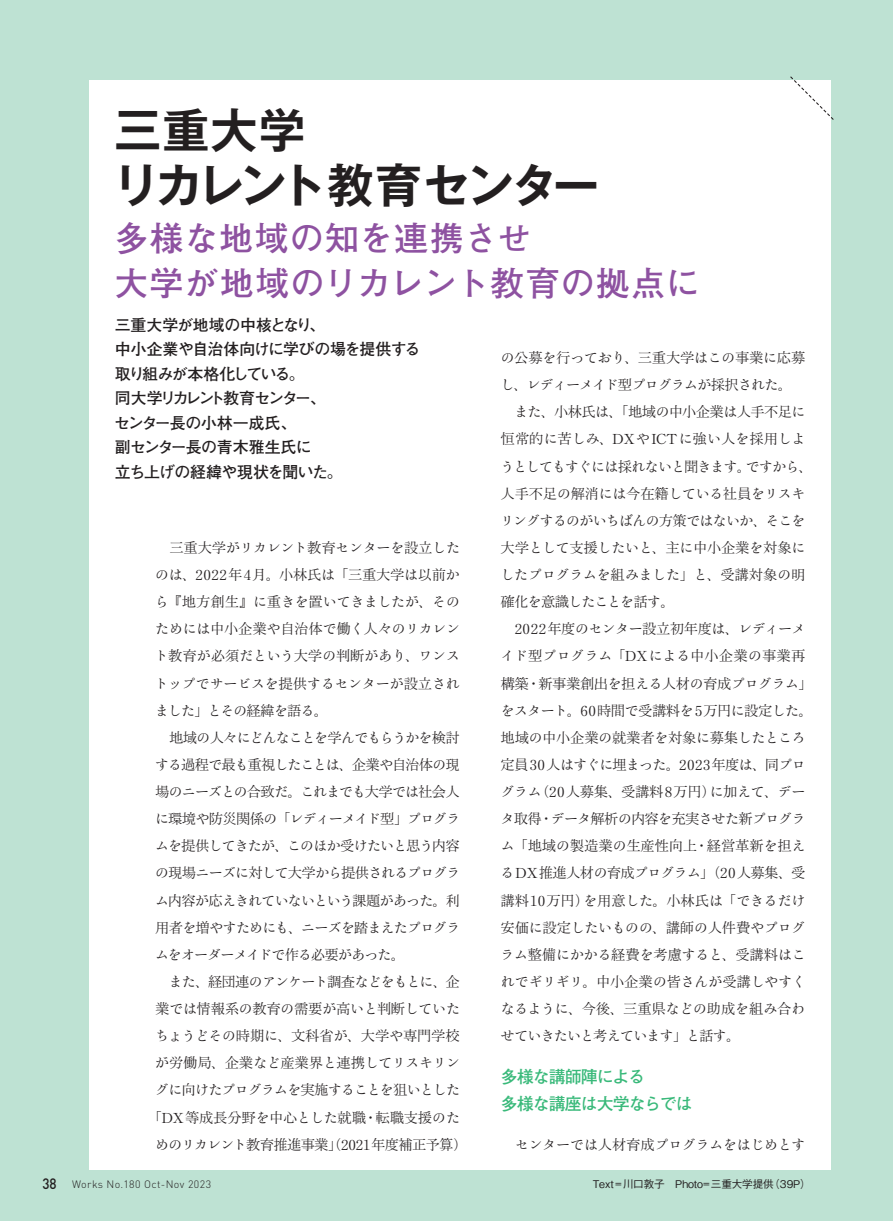
<style>
.page{position:relative;width:893px;height:1221px;background:#fff}
.page>*{position:absolute;margin:0;border:0;box-sizing:border-box;transform-origin:0 0}
.t1{font:700 46.8px/55.3px "Gothic MB101 Pr 6 De";letter-spacing:-.05em;color:#231f20}
.t2{font:700 34.05px/44.7px "Futo Go B101 Pr 5";letter-spacing:.025em;color:#8e52a1}
.t3{font:700 16.95px/27.6px "Futo Go B101 Pr 5";letter-spacing:-.06em;color:#39b97a}
.t4{font:700 15.9px/24.5px "Futo Go B101 Pr 5";letter-spacing:-.045em;color:#231f20}
.t5{font:14.4px/27.2px "Ro H Min S Kok Pr 5 N";letter-spacing:-.05em;color:#231f20}
.t6{font:14.4px "Ro H Min S Kok Pr 5 N";letter-spacing:-.08em;color:#231f20}
.t7{font:14.4px "Ro H Min S Kok Pr 5 N";letter-spacing:-.075em;color:#231f20}
.t8{font:14.4px "Ro H Min S Kok Pr 5 N";letter-spacing:-.02em;color:#231f20}
.t9{font:14.4px "Ro H Min S Kok Pr 5 N";letter-spacing:-.085em;color:#231f20}
.t10{font:14.4px "Ro H Min S Kok Pr 5 N";letter-spacing:-.025em;color:#231f20}
.t11{font:14.4px "Ro H Min S Kok Pr 5 N";letter-spacing:-.07em;color:#231f20}
.t12{font:500 10.65px "Gothic BBB Pr 5";letter-spacing:-.015em;color:#231f20}
.t13{font:300 10.65px "DINOT";letter-spacing:.04em;color:#231f20}
.s1{font-family:"DIN Pro";font-weight:500;font-size:14.85px}
</style>
<div class="page">
<div style="left:0;top:0;width:893px;height:1220px;background:#bee2d3"></div>
<div style="left:89px;top:81px;width:741px;height:1088px;background:#fff"></div>
<svg style="left:789px;top:76px;width:45px;height:45px"></svg>
<h1 class="t1" style="left:113px;top:100px;width:488px">三重大学<br>リカレント教育センター</h1>
<h2 class="t2" style="left:114px;top:214px;width:587px">多様な地域の知を連携させ<br>大学が地域のリカレント教育の拠点に</h2>
<p class="t4" style="left:114px;top:312px;width:308px">三重大学が地域の中核となり、<br>中小企業や自治体向けに学びの場を提供する取り組みが本格化している。<br>同大学リカレント教育センター、<br>センター長の小林一成氏、<br>副センター長の青木雅生氏に<br>立ち上げの経緯や現状を聞いた。</p>
<p class="t5" style="left:155px;top:535px;width:306px">　三重大学がリカレント教育センターを設立した</p>
<p class="t10" style="left:155px;top:565px;width:306px">のは、2022年4月。小林氏は「三重大学は以前か</p>
<p class="t10" style="left:155px;top:593px;width:307px">ら『地方創生』に重きを置いてきましたが、その</p>
<p class="t5" style="left:155px;top:616px;width:307px">ためには中小企業や自治体で働く人々のリカレン</p>
<p class="t8" style="left:154px;top:647px;width:307px">ト教育が必須だという大学の判断があり、ワンス</p>
<p class="t5" style="left:154px;top:670px;width:307px">トップでサービスを提供するセンターが設立され</p>
<p class="t11" style="left:155px;top:701px;width:175px">ました」とその経緯を語る。</p>
<p class="t7" style="left:155px;top:728px;width:306px">　地域の人々にどんなことを学んでもらうかを検討</p>
<p class="t6" style="left:155px;top:755px;width:307px">する過程で最も重視したことは、企業や自治体の現</p>
<p class="t6" style="left:155px;top:782px;width:306px">場のニーズとの合致だ。これまでも大学では社会人</p>
<p class="t5" style="left:155px;top:806px;width:307px">に環境や防災関係の「レディーメイド型」プログラ</p>
<p class="t6" style="left:155px;top:837px;width:307px">ムを提供してきたが、このほか受けたいと思う内容</p>
<p class="t6" style="left:155px;top:864px;width:307px">の現場ニーズに対して大学から提供されるプログラ</p>
<p class="t9" style="left:155px;top:891px;width:307px">ム内容が応えきれていないという課題があった。利</p>
<p class="t7" style="left:155px;top:918px;width:307px">用者を増やすためにも、ニーズを踏まえたプログラ</p>
<p class="t9" style="left:155px;top:945px;width:252px">ムをオーダーメイドで作る必要があった。</p>
<p class="t9" style="left:155px;top:972px;width:306px">　また、経団連のアンケート調査などをもとに、企</p>
<p class="t5" style="left:155px;top:995px;width:306px">業では情報系の教育の需要が高いと判断していた</p>
<p class="t8" style="left:155px;top:1026px;width:307px">ちょうどその時期に、文科省が、大学や専門学校</p>
<p class="t5" style="left:155px;top:1050px;width:307px">が労働局、企業など産業界と連携してリスキリン</p>
<p class="t7" style="left:155px;top:1080px;width:307px">グに向けたプログラムを実施することを狙いとした</p>
<p class="t8" style="left:148px;top:1108px;width:314px">「DX等成長分野を中心とした就職・転職支援のた</p>
<p class="t5" style="left:155px;top:1131px;width:314px">めのリカレント教育推進事業」（2021年度補正予算）</p>
<p class="t13" style="left:43px;top:1177px;width:170px"><span class="s1">38</span> Works No.180 Oct-Nov 2023</p>
<p class="t5" style="left:500px;top:345px;width:314px">の公募を行っており、三重大学はこの事業に応募し、レディーメイド型プログラムが採択された。<br>　また、小林氏は、「地域の中小企業は人手不足に恒常的に苦しみ、DXやICTに強い人を採用しようとしてもすぐには採れないと聞きます。ですから、人手不足の解消には今在籍している社員をリスキリングするのがいちばんの方策ではないか、そこを大学として支援したいと、主に中小企業を対象にしたプログラムを組みました」と、受講対象の明確化を意識したことを話す。<br>　2022年度のセンター設立初年度は、レディーメイド型プログラム「DXによる中小企業の事業再構築・新事業創出を担える人材の育成プログラム」をスタート。60時間で受講料を5万円に設定した。地域の中小企業の就業者を対象に募集したところ定員30人はすぐに埋まった。2023年度は、同プログラム（20人募集、受講料8万円）に加えて、データ取得・データ解析の内容を充実させた新プログラム「地域の製造業の生産性向上・経営革新を担えるDX推進人材の育成プログラム」（20人募集、受講料10万円）を用意した。小林氏は「できるだけ安価に設定したいものの、講師の人件費やプログラム整備にかかる経費を考慮すると、受講料はこれでギリギリ。中小企業の皆さんが受講しやすくなるように、今後、三重県などの助成を組み合わせていきたいと考えています」と話す。</p>
<p class="t3" style="left:500px;top:1061px;width:194px">多様な講師陣による<br>多様な講座は大学ならでは</p>
<p class="t5" style="left:501px;top:1131px;width:306px">　センターでは人材育成プログラムをはじめとす</p>
<p class="t12" style="left:593px;top:1175px;width:220px">Text=川口敦子　Photo=三重大学提供（39P）</p>
</div>
